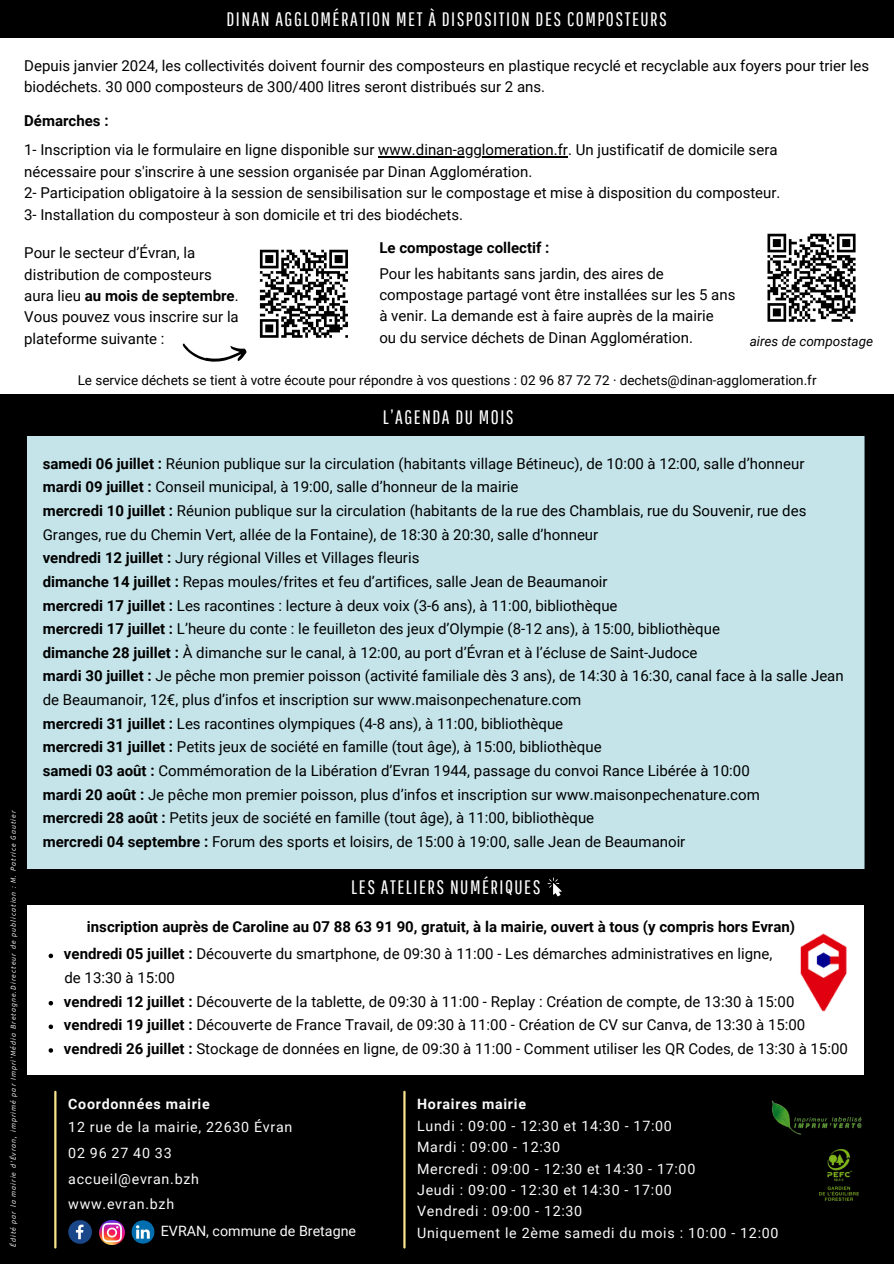
<style>
.page{position:relative;width:894px;height:1264px;background:#fff}
.page>*{position:absolute;margin:0;border:0;box-sizing:border-box;transform-origin:0 0}
.t1{font:19.5px "Pathway Gothic One";letter-spacing:.075em;color:#fff}
.t2{font:15px/23.7px "Roboto";color:#000}
.t3{font:700 15px "Roboto";color:#000}
.t4{font:14.25px/21.5px "Roboto";letter-spacing:.05em;color:#fafafa}
.t5{font:14.25px "Roboto";color:#fafafa}
.t6{font:700 14.25px "Roboto";letter-spacing:.05em;color:#fafafa}
.t7{font:13.5px "Roboto";color:#000}
.t8{font:italic 13.5px "Roboto";color:#000}
.t9{font:italic 7.5px "Source Sans Pro";letter-spacing:.14em;color:#fff}
.s1{font-weight:700}
</style>
<div class="page">
<div style="left:0;top:0;width:893px;height:1263px;background:#000"></div>
<div style="left:27px;top:435px;width:837px;height:639px;background:#fff"></div>
<img style="left:771px;top:1100px;width:91px;height:35px">
<img style="left:819px;top:1149px;width:40px;height:52px">
<img style="left:131px;top:1220px;width:24px;height:23px">
<svg style="left:68px;top:1220px;width:24px;height:23px"></svg>
<img style="left:100px;top:1220px;width:24px;height:24px">
<hr style="left:403px;top:1091px;width:2px;height:156px;background:#f8e38d">
<hr style="left:54px;top:1091px;width:2px;height:156px;background:#f8e38d">
<img style="left:800px;top:933px;width:47px;height:79px">
<div style="left:27px;top:429px;width:837px;height:451px;background:#c4e4ea"></div>
<div style="left:20px;top:869px;width:851px;height:35px;background:#000"></div>
<svg style="left:547px;top:877px;width:14px;height:19px"></svg>
<div style="left:0;top:0;width:893px;height:394px;background:#fff"></div>
<div style="left:22px;top:398px;width:852px;height:38px;background:#000"></div>
<div style="left:0;top:0;width:893px;height:38px;background:#000"></div>
<svg style="left:767px;top:233px;width:89px;height:89px"></svg>
<svg style="left:182px;top:343px;width:65px;height:19px"></svg>
<svg style="left:259px;top:249px;width:89px;height:89px"></svg>
<svg style="left:49px;top:953px;width:4px;height:5px"></svg>
<svg style="left:49px;top:1001px;width:4px;height:4px"></svg>
<svg style="left:49px;top:1024px;width:4px;height:5px"></svg>
<svg style="left:49px;top:1048px;width:4px;height:4px"></svg>
<hr style="left:378px;top:157px;width:190px;height:1px;background:#000">
<h2 class="t1" style="left:226px;top:7px;width:442px">DINAN AGGLOMÉRATION MET À DISPOSITION DES COMPOSTEURS</h2>
<h1 class="t2" style="left:24px;top:55px;width:846px;line-height:21.3px">Depuis janvier 2024, les collectivités doivent fournir des composteurs en plastique recyclé et recyclable aux foyers pour trier les biodéchets. 30 000 composteurs de 300/400 litres seront distribués sur 2 ans.</h1>
<p class="t3" style="left:24px;top:112px;width:86px">Démarches :</p>
<h2 class="t2" style="left:24px;top:138px;width:754px">1- Inscription via le formulaire en ligne disponible sur www.dinan-agglomeration.fr. Un justificatif de domicile sera</h2>
<h3 class="t2" style="left:24px;top:161px;width:757px;line-height:21.3px">nécessaire pour s'inscrire à une session organisée par Dinan Agglomération.<br>2- Participation obligatoire à la session de sensibilisation sur le compostage et mise à disposition du composteur.<br>3- Installation du composteur à son domicile et tri des biodéchets.</h3>
<h3 class="t2" style="left:24px;top:242px;width:216px;line-height:21.3px">Pour le secteur d’Évran, la distribution de composteurs aura lieu <span class="s1">au mois de septembre</span>.<br>Vous pouvez vous inscrire sur la plateforme suivante :</h3>
<h3 class="t3" style="left:379px;top:239px;width:171px">Le compostage collectif :</h3>
<p class="t2" style="left:379px;top:263px;width:357px;line-height:21.3px">Pour les habitants sans jardin, des aires de compostage partagé vont être installées sur les 5 ans à venir. La demande est à faire auprès de la mairie<br>ou du service déchets de Dinan Agglomération.</p>
<h3 class="t8" style="left:749px;top:334px;width:125px">aires de compostage</h3>
<p class="t7" style="left:78px;top:373px;width:740px">Le service déchets se tient à votre écoute pour répondre à vos questions : 02 96 87 72 72 · dechets@dinan-agglomeration.fr</p>
<p class="t9" style="left:9px;top:1246px;width:438px;rotate:-90deg">Édité par la mairie d'Évran, imprimé par Impri'Média Bretagne.Directeur de publication : M. Patrice Gautier</p>
<p class="t1" style="left:383px;top:405px;width:132px">L’AGENDA DU MOIS</p>
<p class="t2" style="left:43px;top:452px;width:802px"><span class="s1">samedi 06 juillet :</span> Réunion publique sur la circulation (habitants village Bétineuc), de 10:00 à 12:00, salle d’honneur <span class="s1">mardi 09 juillet :</span> Conseil municipal, à 19:00, salle d’honneur de la mairie<br><span class="s1">mercredi 10 juillet :</span> Réunion publique sur la circulation (habitants de la rue des Chamblais, rue du Souvenir, rue des Granges, rue du Chemin Vert, allée de la Fontaine), de 18:30 à 20:30, salle d’honneur<br><span class="s1">vendredi 12 juillet :</span> Jury régional Villes et Villages fleuris<br><span class="s1">dimanche 14 juillet :</span> Repas moules/frites et feu d’artifices, salle Jean de Beaumanoir<br><span class="s1">mercredi 17 juillet :</span> Les racontines : lecture à deux voix (3-6 ans), à 11:00, bibliothèque<br><span class="s1">mercredi 17 juillet :</span> L’heure du conte : le feuilleton des jeux d’Olympie (8-12 ans), à 15:00, bibliothèque<br><span class="s1">dimanche 28 juillet :</span> À dimanche sur le canal, à 12:00, au port d’Évran et à l’écluse de Saint-Judoce<br><span class="s1">mardi 30 juillet :</span> Je pêche mon premier poisson (activité familiale dès 3 ans), de 14:30 à 16:30, canal face à la salle Jean de Beaumanoir, 12€, plus d’infos et inscription sur www.maisonpechenature.com<br><span class="s1">mercredi 31 juillet :</span> Les racontines olympiques (4-8 ans), à 11:00, bibliothèque<br><span class="s1">mercredi 31 juillet :</span> Petits jeux de société en famille (tout âge), à 15:00, bibliothèque<br><span class="s1">samedi 03 août :</span> Commémoration de la Libération d’Evran 1944, passage du convoi Rance Libérée à 10:00<br><span class="s1">mardi 20 août :</span> Je pêche mon premier poisson, plus d’infos et inscription sur www.maisonpechenature.com<br><span class="s1">mercredi 28 août :</span> Petits jeux de société en famille (tout âge), à 11:00, bibliothèque<br><span class="s1">mercredi 04 septembre :</span> Forum des sports et loisirs, de 15:00 à 19:00, salle Jean de Beaumanoir</p>
<p class="t1" style="left:351px;top:875px;width:191px">LES ATELIERS NUMÉRIQUES</p>
<p class="t3" style="left:87px;top:918px;width:709px">inscription auprès de Caroline au 07 88 63 91 90, gratuit, à la mairie, ouvert à tous (y compris hors Evran)</p>
<h3 class="t2" style="left:64px;top:942px;width:709px"><span class="s1">vendredi 05 juillet :</span> Découverte du smartphone, de 09:30 à 11:00 - Les démarches administratives en ligne,</h3>
<h1 class="t2" style="left:64px;top:965px;width:112px">de 13:30 à 15:00</h1>
<h3 class="t2" style="left:64px;top:989px;width:731px"><span class="s1">vendredi 12 juillet :</span> Découverte de la tablette, de 09:30 à 11:00 - Replay : Création de compte, de 13:30 à 15:00</h3>
<h2 class="t2" style="left:64px;top:1013px;width:742px"><span class="s1">vendredi 19 juillet :</span> Découverte de France Travail, de 09:30 à 11:00 - Création de CV sur Canva, de 13:30 à 15:00</h2>
<p class="t2" style="left:64px;top:1036px;width:785px"><span class="s1">vendredi 26 juillet :</span> Stockage de données en ligne, de 09:30 à 11:00 - Comment utiliser les QR Codes, de 13:30 à 15:00</p>
<p class="t6" style="left:68px;top:1096px;width:143px">Coordonnées mairie</p>
<h3 class="t4" style="left:68px;top:1113px;width:225px;line-height:26px">12 rue de la mairie, 22630 Évran<br>02 96 27 40 33 accueil@evran.bzh www.evran.bzh</h3>
<p class="t5" style="left:161px;top:1222px;width:197px">EVRAN, commune de Bretagne</p>
<p class="t4" style="left:417px;top:1093px;width:363px"><span class="s1">Horaires mairie<br></span>Lundi : 09:00 - 12:30 et 14:30 - 17:00<br>Mardi : 09:00 - 12:30<br>Mercredi : 09:00 - 12:30 et 14:30 - 17:00<br>Jeudi : 09:00 - 12:30 et 14:30 - 17:00<br>Vendredi : 09:00 - 12:30<br>Uniquement le 2ème samedi du mois : 10:00 - 12:00</p>
</div>
